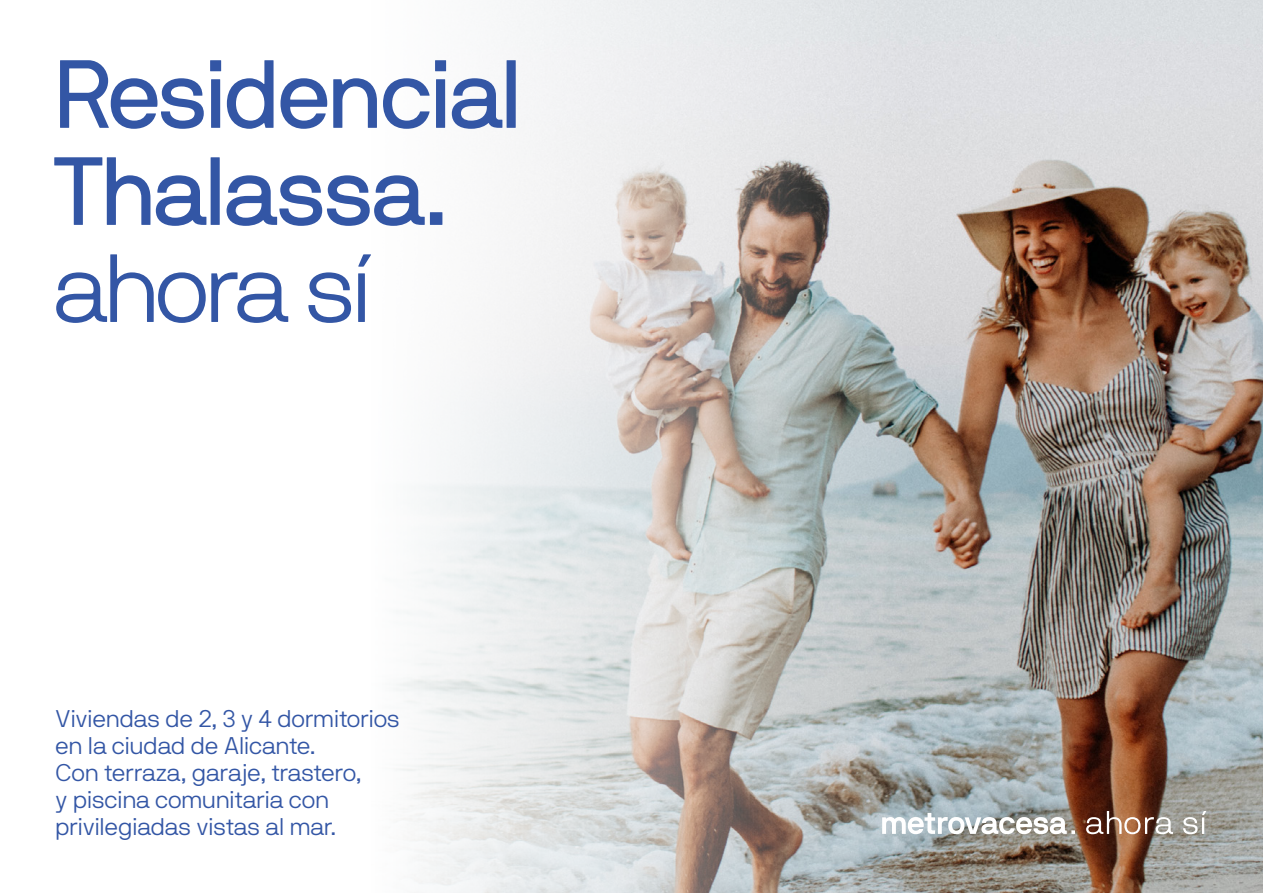
<style>
.page{position:relative;width:1263px;height:893px;background:#fff}
.page>*{position:absolute;margin:0;border:0;box-sizing:border-box;transform-origin:0 0}
.t1{font:96px/97.1px "NB International Pro";letter-spacing:-.04em;color:#3356a5}
.t2{font:300 96px "NB International Pro";letter-spacing:-.045em;color:#3356a5}
.t3{font:300 24px/27px "NB International Pro";letter-spacing:-.02em;color:#3356a5}
</style>
<div class="page">
<img style="left:909px;top:0;width:354px;height:893px">
<svg style="left:396px;top:0;width:513px;height:893px"></svg>
<svg style="left:882px;top:813px;width:193px;height:21px"></svg>
<svg style="left:1086px;top:811px;width:87px;height:23px"></svg>
<svg style="left:1183px;top:811px;width:23px;height:23px"></svg>
<h1 class="t1" style="left:53px;top:46px;width:472px">Residencial<br>Thalassa.</h1>
<h1 class="t2" style="left:53px;top:234px;width:322px">ahora sí</h1>
<p class="t3" style="left:55px;top:705px;width:346px">Viviendas de 2, 3 y 4 dormitorios en la ciudad de Alicante.<br>Con terraza, garaje, trastero,<br>y piscina comunitaria con privilegiadas vistas al mar.</p>
</div>
